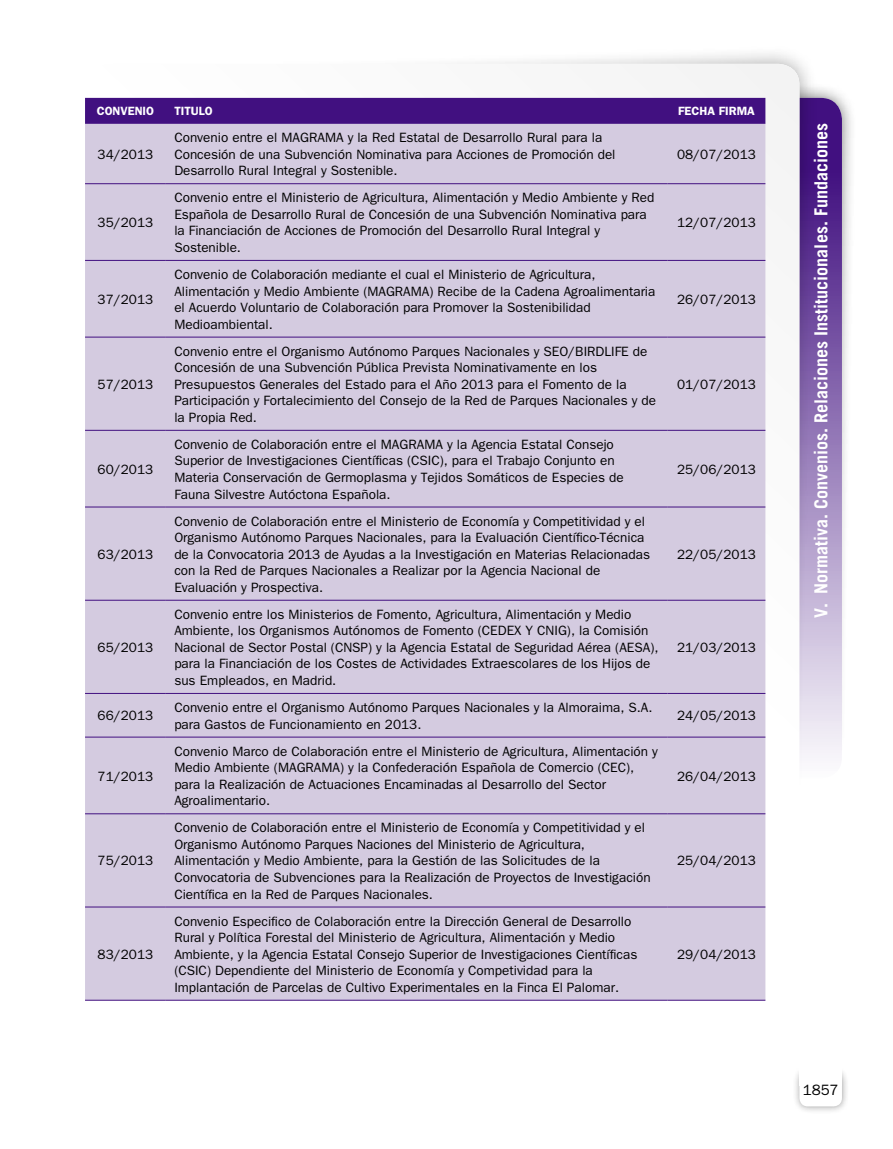
<style>
.page{position:relative;width:893px;height:1149px;background:#fff}
.page>*{position:absolute;margin:0;border:0;box-sizing:border-box;transform-origin:0 0}
.t1{font:700 18px "Trade Gothic";color:#fff}
.t2{font:15px "Franklin Gothic";color:#000}
.t3{font:13.5px/16.5px "Franklin Gothic";color:#000}
.t4{font:600 12px "Franklin Gothic";color:#fff}
</style>
<div class="page">
<div style="left:742px;top:82px;width:115px;height:691px;background:#000;opacity:.6"></div>
<div style="left:757px;top:98px;width:85px;height:680px;background:linear-gradient(to bottom,#2f0074,#faf9fc);border-radius:21px"></div>
<div style="left:150px;top:45px;width:668px;height:923px;background:#000;opacity:.4"></div>
<div style="left:85px;top:64px;width:714px;height:969px;background:#fdfdfd;border-radius:21px"></div>
<div style="left:792px;top:1064px;width:58px;height:49px;background:#000;opacity:.4"></div>
<div style="left:799px;top:1071px;width:43px;height:35px;background:#fff;border-radius:9px"></div>
<div style="left:799px;top:1063px;width:43px;height:21px;background:#fff"></div>
<div style="left:85px;top:98px;width:680px;height:26px;background:#411080"></div>
<div style="left:85px;top:124px;width:680px;height:875px;background:#d4cbe0"></div>
<hr style="left:85px;top:183px;width:81px;height:1px;background:#411080">
<hr style="left:166px;top:183px;width:502px;height:1px;background:#411080">
<hr style="left:668px;top:183px;width:97px;height:1px;background:#411080">
<hr style="left:85px;top:260px;width:81px;height:1px;background:#411080">
<hr style="left:166px;top:260px;width:502px;height:1px;background:#411080">
<hr style="left:668px;top:260px;width:97px;height:1px;background:#411080">
<hr style="left:85px;top:336px;width:81px;height:1px;background:#411080">
<hr style="left:166px;top:336px;width:502px;height:1px;background:#411080">
<hr style="left:668px;top:336px;width:97px;height:1px;background:#411080">
<hr style="left:85px;top:430px;width:81px;height:1px;background:#411080">
<hr style="left:166px;top:430px;width:502px;height:1px;background:#411080">
<hr style="left:668px;top:430px;width:97px;height:1px;background:#411080">
<hr style="left:85px;top:506px;width:81px;height:1px;background:#411080">
<hr style="left:166px;top:506px;width:502px;height:1px;background:#411080">
<hr style="left:668px;top:506px;width:97px;height:1px;background:#411080">
<hr style="left:85px;top:599px;width:81px;height:1px;background:#411080">
<hr style="left:166px;top:599px;width:502px;height:1px;background:#411080">
<hr style="left:668px;top:599px;width:97px;height:1px;background:#411080">
<hr style="left:85px;top:692px;width:81px;height:1px;background:#411080">
<hr style="left:166px;top:692px;width:502px;height:1px;background:#411080">
<hr style="left:668px;top:692px;width:97px;height:1px;background:#411080">
<hr style="left:85px;top:736px;width:81px;height:1px;background:#411080">
<hr style="left:166px;top:736px;width:502px;height:1px;background:#411080">
<hr style="left:668px;top:736px;width:97px;height:1px;background:#411080">
<hr style="left:85px;top:813px;width:81px;height:1px;background:#411080">
<hr style="left:166px;top:813px;width:502px;height:1px;background:#411080">
<hr style="left:668px;top:813px;width:97px;height:1px;background:#411080">
<hr style="left:85px;top:906px;width:81px;height:1px;background:#411080">
<hr style="left:166px;top:906px;width:502px;height:1px;background:#411080">
<hr style="left:668px;top:906px;width:97px;height:1px;background:#411080">
<hr style="left:85px;top:999px;width:81px;height:1px;background:#411080">
<hr style="left:166px;top:999px;width:502px;height:1px;background:#411080">
<hr style="left:668px;top:999px;width:97px;height:1px;background:#411080">
<p class="t4" style="left:97px;top:104px;width:59px">CONVENIO</p>
<p class="t4" style="left:174px;top:104px;width:40px">TITULO</p>
<p class="t4" style="left:678px;top:104px;width:78px">FECHA FIRMA</p>
<p class="t3" style="left:98px;top:146px;width:57px">34/2013</p>
<p class="t3" style="left:174px;top:129px;width:443px">Convenio entre el MAGRAMA y la Red Estatal de Desarrollo Rural para la<br>Concesión de una Subvención Nominativa para Acciones de Promoción del<br>Desarrollo Rural Integral y Sostenible.</p>
<p class="t3" style="left:677px;top:146px;width:80px">08/07/2013</p>
<p class="t3" style="left:98px;top:214px;width:57px">35/2013</p>
<p class="t3" style="left:174px;top:189px;width:482px">Convenio entre el Ministerio de Agricultura, Alimentación y Medio Ambiente y Red Española de Desarrollo Rural de Concesión de una Subvención Nominativa para la Financiación de Acciones de Promoción del Desarrollo Rural Integral y Sostenible.</p>
<p class="t3" style="left:677px;top:214px;width:80px">12/07/2013</p>
<p class="t3" style="left:98px;top:291px;width:57px">37/2013</p>
<p class="t3" style="left:174px;top:266px;width:483px">Convenio de Colaboración mediante el cual el Ministerio de Agricultura, Alimentación y Medio Ambiente (MAGRAMA) Recibe de la Cadena Agroalimentaria el Acuerdo Voluntario de Colaboración para Promover la Sostenibilidad Medioambiental.</p>
<p class="t3" style="left:677px;top:291px;width:80px">26/07/2013</p>
<p class="t3" style="left:98px;top:376px;width:57px">57/2013</p>
<p class="t3" style="left:174px;top:343px;width:483px">Convenio entre el Organismo Autónomo Parques Nacionales y SEO/BIRDLIFE de Concesión de una Subvención Pública Prevista Nominativamente en los Presupuestos Generales del Estado para el Año 2013 para el Fomento de la Participación y Fortalecimiento del Consejo de la Red de Parques Nacionales y de la Propia Red.</p>
<p class="t3" style="left:677px;top:376px;width:80px">01/07/2013</p>
<p class="t3" style="left:98px;top:461px;width:57px">60/2013</p>
<p class="t3" style="left:174px;top:436px;width:451px">Convenio de Colaboración entre el MAGRAMA y la Agencia Estatal Consejo Superior de Investigaciones Científicas (CSIC), para el Trabajo Conjunto en Materia Conservación de Germoplasma y Tejidos Somáticos de Especies de Fauna Silvestre Autóctona Española.</p>
<p class="t3" style="left:677px;top:461px;width:80px">25/06/2013</p>
<p class="t3" style="left:98px;top:546px;width:57px">63/2013</p>
<p class="t3" style="left:174px;top:513px;width:477px">Convenio de Colaboración entre el Ministerio de Economía y Competitividad y el Organismo Autónomo Parques Nacionales, para la Evaluación Científico-Técnica de la Convocatoria 2013 de Ayudas a la Investigación en Materias Relacionadas con la Red de Parques Nacionales a Realizar por la Agencia Nacional de Evaluación y Prospectiva.</p>
<p class="t3" style="left:677px;top:546px;width:80px">22/05/2013</p>
<p class="t3" style="left:98px;top:639px;width:57px">65/2013</p>
<p class="t3" style="left:174px;top:606px;width:486px">Convenio entre los Ministerios de Fomento, Agricultura, Alimentación y Medio Ambiente, los Organismos Autónomos de Fomento (CEDEX Y CNIG), la Comisión Nacional de Sector Postal (CNSP) y la Agencia Estatal de Seguridad Aérea (AESA), para la Financiación de los Costes de Actividades Extraescolares de los Hijos de sus Empleados, en Madrid.</p>
<p class="t3" style="left:677px;top:639px;width:80px">21/03/2013</p>
<p class="t3" style="left:98px;top:707px;width:57px">66/2013</p>
<p class="t3" style="left:174px;top:699px;width:480px">Convenio entre el Organismo Autónomo Parques Nacionales y la Almoraima, S.A. para Gastos de Funcionamiento en 2013.</p>
<p class="t3" style="left:677px;top:707px;width:80px">24/05/2013</p>
<p class="t3" style="left:98px;top:767px;width:57px">71/2013</p>
<p class="t3" style="left:174px;top:742px;width:485px">Convenio Marco de Colaboración entre el Ministerio de Agricultura, Alimentación y Medio Ambiente (MAGRAMA) y la Confederación Española de Comercio (CEC), para la Realización de Actuaciones Encaminadas al Desarrollo del Sector Agroalimentario.</p>
<p class="t3" style="left:677px;top:767px;width:80px">26/04/2013</p>
<p class="t3" style="left:98px;top:852px;width:57px">75/2013</p>
<p class="t3" style="left:174px;top:819px;width:478px">Convenio de Colaboración entre el Ministerio de Economía y Competitividad y el Organismo Autónomo Parques Naciones del Ministerio de Agricultura, Alimentación y Medio Ambiente, para la Gestión de las Solicitudes de la Convocatoria de Subvenciones para la Realización de Proyectos de Investigación Científica en la Red de Parques Nacionales.</p>
<p class="t3" style="left:677px;top:852px;width:80px">25/04/2013</p>
<p class="t3" style="left:98px;top:945px;width:57px">83/2013</p>
<p class="t3" style="left:174px;top:912px;width:465px">Convenio Especifico de Colaboración entre la Dirección General de Desarrollo Rural y Política Forestal del Ministerio de Agricultura, Alimentación y Medio Ambiente, y la Agencia Estatal Consejo Superior de Investigaciones Científicas (CSIC) Dependiente del Ministerio de Economía y Competividad para la Implantación de Parcelas de Cultivo Experimentales en la Finca El Palomar.</p>
<p class="t3" style="left:677px;top:945px;width:80px">29/04/2013</p>
<h1 class="t1" style="left:810px;top:617px;width:496px;rotate:-90deg">V. Normativa. Convenios. Relaciones Institucionales. Fundaciones</h1>
<p class="t2" style="left:803px;top:1080px;width:37px">1857</p>
</div>
